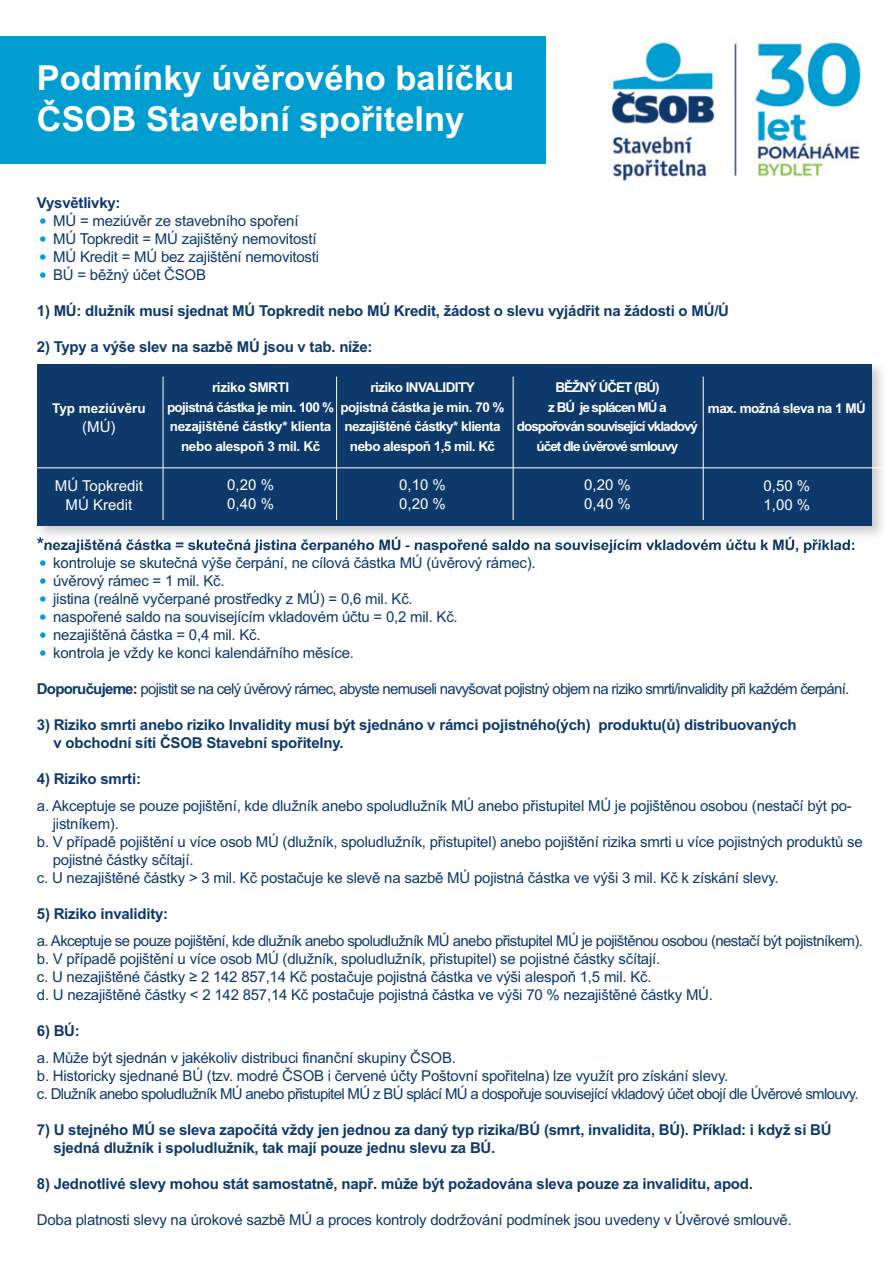
<style>
.page{position:relative;width:893px;height:1263px;background:#fff}
.page>*{position:absolute;margin:0;border:0;box-sizing:border-box;transform-origin:0 0}
.t1{font:700 34.5px/41.4px "Arial";color:#fff}
.t2{font:15px/18px "Arial";letter-spacing:-.015em;color:#0d396b}
.t3{font:700 15px/18px "Arial";letter-spacing:-.015em;color:#0d396b}
.t4{font:15px "Arial";letter-spacing:-.05em;color:#0d396b}
.t5{font:15px/19.5px "Arial";color:#fff}
.t6{font:700 13.5px/19.5px "Arial";letter-spacing:-.04em;color:#fff;text-align:center}
.t7{font:700 13.5px/19.5px "Arial";letter-spacing:-.075em;color:#fff;text-align:center}
.t8{font:700 13.5px "Arial";color:#fff}
.s1{font-family:"Graublau Sans";font-size:36px;color:#009dd1}
.s2{font-size:18px}
.s3{font-family:"Helvetica"}
.s4{font-weight:700}
</style>
<div class="page">
<div style="left:0;top:36px;width:545px;height:128px;background:#009dd1"></div>
<img style="left:37px;top:364px;width:845px;height:181px">
<svg style="left:37px;top:537px;width:6px;height:6px"></svg>
<img style="left:45px;top:539px;width:68px;height:6px">
<div style="left:37px;top:365px;width:835px;height:161px;background:#0d396b"></div>
<hr style="left:0;top:468px;width:889px;height:1px;background:#fff">
<hr style="left:163px;top:377px;width:1px;height:143px;background:#fff">
<hr style="left:336px;top:377px;width:1px;height:143px;background:#fff">
<hr style="left:513px;top:377px;width:1px;height:143px;background:#fff">
<hr style="left:703px;top:377px;width:1px;height:143px;background:#fff">
<img style="left:611px;top:42px;width:250px;height:139px">
<h1 class="t1" style="left:37px;top:57px;width:479px">Podmínky úvěrového balíčku<br>ČSOB Stavební spořitelny</h1>
<p class="t3" style="left:37px;top:194px;width:85px">Vysvětlivky:</p>
<p class="t2" style="left:37px;top:212px;width:263px"><span class="s1">•</span> MÚ = meziúvěr ze stavebního spoření</p>
<p class="t2" style="left:37px;top:230px;width:281px"><span class="s1">•</span> MÚ Topkredit = MÚ zajištěný nemovitostí</p>
<p class="t2" style="left:37px;top:248px;width:284px"><span class="s1">•</span> MÚ Kredit = MÚ bez zajištění nemovitosti</p>
<p class="t2" style="left:37px;top:266px;width:171px"><span class="s1">•</span> BÚ = běžný účet ČSOB</p>
<p class="t3" style="left:37px;top:302px;width:694px">1) MÚ: dlužník musí sjednat MÚ Topkredit nebo MÚ Kredit, žádost o slevu vyjádřit na žádosti o MÚ/Ú</p>
<p class="t3" style="left:37px;top:338px;width:337px">2) Typy a výše slev na sazbě MÚ jsou v tab. níže:</p>
<p class="t8" style="left:52px;top:400px;width:95px">Typ meziúvěru</p>
<p class="t5" style="left:82px;top:417px;width:35px">(MÚ)</p>
<p class="t5" style="left:55px;top:476px;width:90px;text-align:center">MÚ Topkredit<br>MÚ Kredit</p>
<p class="t6" style="left:167px;top:378px;width:169px">riziko SMRTI<br>pojistná částka je min. 100 % nezajištěné částky* klienta nebo alespoň 3 mil. Kč</p>
<p class="t5" style="left:227px;top:475px;width:48px">0,20 %<br>0,40 %</p>
<p class="t6" style="left:341px;top:378px;width:165px">riziko INVALIDITY<br>pojistná částka je min. 70 % nezajištěné částky* klienta nebo alespoň 1,5 mil. Kč</p>
<p class="t5" style="left:399px;top:475px;width:48px">0,10 %<br>0,20 %</p>
<p class="t7" style="left:517px;top:378px;width:183px">BĚŽNÝ ÚČET (BÚ)<br>z BÚ je splácen MÚ a dospořován související vkladový účet dle úvěrové smlouvy</p>
<p class="t5" style="left:584px;top:475px;width:48px">0,20 %<br>0,40 %</p>
<p class="t6" style="left:708px;top:399px;width:159px">max. možná sleva na 1 MÚ</p>
<p class="t5" style="left:763px;top:476px;width:48px">0,50 %<br>1,00 %</p>
<p class="t3" style="left:37px;top:536px;width:820px"><span class="s2">*</span>nezajištěná částka = skutečná jistina čerpaného MÚ - naspořené saldo na souvisejícím vkladovém účtu k MÚ, příklad:</p>
<p class="t2" style="left:37px;top:554px;width:500px"><span class="s1">•</span> <span class="s3">k</span>ontroluje se skutečná výše čerpání, ne cílová částka MÚ (úvěrový rámec).</p>
<p class="t2" style="left:37px;top:572px;width:189px"><span class="s1">•</span> úvěrový rámec = 1 mil. Kč.</p>
<p class="t2" style="left:37px;top:590px;width:377px"><span class="s1">•</span> jistina (reálně vyčerpané prostředky z MÚ) = 0,6 mil. Kč.</p>
<p class="t2" style="left:37px;top:608px;width:422px"><span class="s1">•</span> naspořené saldo na souvisejícím vkladovém účtu = 0,2 mil. Kč.</p>
<p class="t2" style="left:37px;top:626px;width:225px"><span class="s1">•</span> nezajištěná částka = 0,4 mil. Kč.</p>
<p class="t2" style="left:37px;top:644px;width:319px"><span class="s1">•</span> kontrola je vždy ke konci kalendářního měsíce.</p>
<p class="t4" style="left:37px;top:680px;width:814px"><span class="s4">Doporučujeme:</span> pojistit se na celý úvěrový rámec, abyste nemuseli navyšovat pojistný objem na riziko smrti/invalidity při každém čerpání.</p>
<p class="t3" style="left:54px;top:716px;width:745px;text-indent:-17px">3) Riziko smrti anebo riziko Invalidity musí být sjednáno v rámci pojistného(ých) produktu(ů) distribuovaných v obchodní síti ČSOB Stavební spořitelny.</p>
<p class="t3" style="left:37px;top:770px;width:106px">4) Riziko smrti:</p>
<p class="t2" style="left:37px;top:797px;width:817px">a. Akceptuje se pouze pojištění, kde dlužník anebo spoludlužník MÚ anebo přistupitel MÚ je pojištěnou osobou (nestačí být po-</p>
<p class="t2" style="left:53px;top:815px;width:68px">jistníkem).</p>
<p class="t2" style="left:37px;top:833px;width:827px">b. V případě pojištění u více osob MÚ (dlužník, spoludlužník, přistupitel) anebo pojištění rizika smrti u více pojistných produktů se</p>
<p class="t2" style="left:53px;top:851px;width:142px">pojistné částky sčítají.</p>
<p class="t2" style="left:37px;top:869px;width:743px">c. U nezajištěné částky &gt; 3 mil. Kč postačuje ke slevě na sazbě MÚ pojistná částka ve výši 3 mil. Kč k získání slevy.</p>
<p class="t3" style="left:37px;top:905px;width:133px">5) Riziko invalidity:</p>
<p class="t2" style="left:37px;top:932px;width:827px">a. Akceptuje se pouze pojištění, kde dlužník anebo spoludlužník MÚ anebo přistupitel MÚ je pojištěnou osobou (nestačí být pojistníkem). b. V případě pojištění u více osob MÚ (dlužník, spoludlužník, přistupitel) se pojistné částky sčítají.<br>c. U nezajištěné částky ≥ 2 142 857,14 Kč postačuje pojistná částka ve výši alespoň 1,5 mil. Kč.<br>d. U nezajištěné částky &lt; 2 142 857,14 Kč postačuje pojistná částka ve výši 70 % nezajištěné částky MÚ.</p>
<p class="t3" style="left:37px;top:1022px;width:45px">6) BÚ:</p>
<p class="t2" style="left:37px;top:1049px;width:823px">a. Může být sjednán v jakékoliv distribuci finanční skupiny ČSOB.<br>b. Historicky sjednané BÚ (tzv. modré ČSOB i červené účty Poštovní spořitelna) lze využít pro získání slevy.<br>c. Dlužník anebo spoludlužník MÚ anebo přistupitel MÚ z BÚ splácí MÚ a dospořuje související vkladový účet obojí dle Úvěrové smlouvy.</p>
<p class="t3" style="left:54px;top:1121px;width:780px;text-indent:-17px">7) U stejného MÚ se sleva započítá vždy jen jednou za daný typ rizika/BÚ (smrt, invalidita, BÚ). Příklad: i když si BÚ sjedná dlužník i spoludlužník, tak mají pouze jednu slevu za BÚ.</p>
<p class="t3" style="left:37px;top:1175px;width:718px">8) Jednotlivé slevy mohou stát samostatně, např. může být požadována sleva pouze za invaliditu, apod.</p>
<p class="t2" style="left:37px;top:1211px;width:756px">Doba platnosti slevy na úrokové sazbě MÚ a proces kontroly dodržování podmínek jsou uvedeny v Úvěrové smlouvě.</p>
</div>
